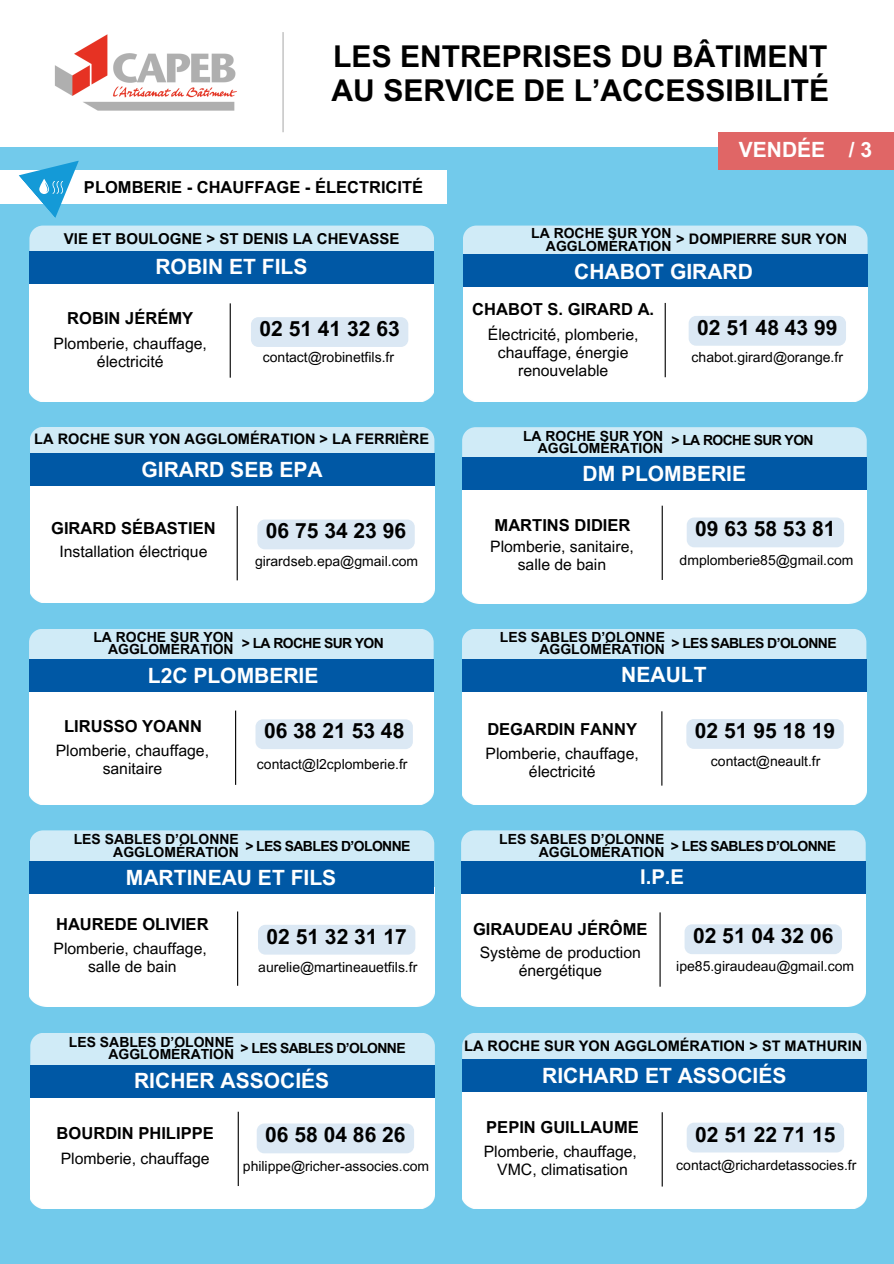
<style>
.page{position:relative;width:894px;height:1264px;background:#fff}
.page>*{position:absolute;margin:0;border:0;box-sizing:border-box;transform-origin:0 0}
.t1{font:700 30px/33.8px "Arial MT Pro";color:#000}
.t2{font:700 21px "Arial MT Pro";color:#fff}
.t3{font:700 21px "Arial MT Pro";color:#000}
.t4{font:700 20.4px "Arial MT Pro";color:#fff}
.t5{font:700 16.5px "Arial MT Pro";color:#000}
.t6{font:15.75px/18px "Arial MT Pro";color:#000;text-align:center}
.t7{font:700 15px "Arial MT Pro";color:#000}
.t8{font:700 14.55px "Arial MT Pro";color:#000}
.t9{font:13.95px "Arial MT Pro";color:#000}
.t10{font:700 13.95px/12.3px "Arial MT Pro";color:#000;text-align:right}
.t11{font:700 13.95px "Arial MT Pro";letter-spacing:-.045em;color:#000}
</style>
<div class="page">
<div style="left:0;top:148px;width:893px;height:1115px;background:#72caeb"></div>
<div style="left:463px;top:225px;width:404px;height:170px;background:#d0ebf7;border-radius:14px"></div>
<div style="left:463px;top:287px;width:404px;height:115px;background:#fff"></div>
<div style="left:463px;top:254px;width:404px;height:33px;background:#0058a5"></div>
<div style="left:462px;top:427px;width:404px;height:170px;background:#d0ebf7;border-radius:14px"></div>
<div style="left:462px;top:490px;width:404px;height:113px;background:#fff"></div>
<div style="left:462px;top:457px;width:404px;height:33px;background:#0058a5"></div>
<div style="left:461px;top:628px;width:405px;height:170px;background:#d0ebf7;border-radius:14px"></div>
<div style="left:462px;top:685px;width:404px;height:120px;background:#fff"></div>
<div style="left:462px;top:659px;width:403px;height:32px;background:#0058a5"></div>
<div style="left:461px;top:830px;width:404px;height:170px;background:#d0ebf7;border-radius:14px"></div>
<div style="left:461px;top:893px;width:404px;height:113px;background:#fff"></div>
<div style="left:461px;top:861px;width:404px;height:32px;background:#0058a5"></div>
<div style="left:462px;top:1032px;width:404px;height:170px;background:#d0ebf7;border-radius:14px"></div>
<div style="left:462px;top:1091px;width:404px;height:117px;background:#fff"></div>
<div style="left:462px;top:1059px;width:404px;height:32px;background:#0058a5"></div>
<div style="left:30px;top:427px;width:404px;height:169px;background:#d0ebf7;border-radius:13px"></div>
<div style="left:30px;top:485px;width:404px;height:118px;background:#fff"></div>
<div style="left:30px;top:453px;width:404px;height:32px;background:#0058a5"></div>
<div style="left:29px;top:628px;width:404px;height:170px;background:#d0ebf7;border-radius:14px"></div>
<div style="left:29px;top:691px;width:404px;height:114px;background:#fff"></div>
<div style="left:29px;top:659px;width:404px;height:32px;background:#0058a5"></div>
<div style="left:30px;top:830px;width:404px;height:170px;background:#d0ebf7;border-radius:14px"></div>
<div style="left:30px;top:893px;width:404px;height:113px;background:#fff"></div>
<div style="left:30px;top:861px;width:404px;height:32px;background:#0058a5"></div>
<div style="left:30px;top:1032px;width:405px;height:170px;background:#d0ebf7;border-radius:13px"></div>
<div style="left:31px;top:1097px;width:403px;height:111px;background:#fff"></div>
<div style="left:31px;top:1065px;width:403px;height:32px;background:#0058a5"></div>
<img style="left:55px;top:34px;width:182px;height:77px">
<hr style="left:282px;top:32px;width:1px;height:100px;background:#b0b0b0">
<hr style="left:236px;top:506px;width:2px;height:74px;background:#000">
<hr style="left:661px;top:505px;width:1px;height:75px;background:#000">
<hr style="left:661px;top:711px;width:1px;height:74px;background:#000">
<hr style="left:659px;top:912px;width:1px;height:74px;background:#000">
<hr style="left:238px;top:1111px;width:1px;height:74px;background:#000">
<hr style="left:237px;top:911px;width:1px;height:74px;background:#000">
<hr style="left:664px;top:303px;width:1px;height:74px;background:#000">
<hr style="left:235px;top:710px;width:1px;height:74px;background:#000">
<hr style="left:661px;top:1112px;width:1px;height:74px;background:#000">
<div style="left:0;top:170px;width:446px;height:34px;background:#fff"></div>
<svg style="left:19px;top:161px;width:60px;height:57px"></svg>
<div style="left:688px;top:316px;width:157px;height:30px;background:#dbe8f4;border-radius:7px"></div>
<div style="left:255px;top:719px;width:158px;height:30px;background:#dbe8f4;border-radius:7px"></div>
<div style="left:686px;top:517px;width:157px;height:30px;background:#dbe8f4;border-radius:7px"></div>
<div style="left:686px;top:719px;width:157px;height:30px;background:#dbe8f4;border-radius:7px"></div>
<div style="left:684px;top:924px;width:157px;height:30px;background:#dbe8f4;border-radius:7px"></div>
<div style="left:257px;top:1123px;width:157px;height:30px;background:#dbe8f4;border-radius:7px"></div>
<div style="left:258px;top:924px;width:157px;height:30px;background:#dbe8f4;border-radius:7px"></div>
<div style="left:257px;top:519px;width:157px;height:30px;background:#dbe8f4;border-radius:7px"></div>
<div style="left:686px;top:1122px;width:157px;height:30px;background:#dbe8f4;border-radius:7px"></div>
<div style="left:29px;top:225px;width:405px;height:170px;background:#d0ebf7;border-radius:14px"></div>
<div style="left:30px;top:282px;width:404px;height:120px;background:#fff"></div>
<div style="left:30px;top:251px;width:403px;height:32px;background:#0058a5"></div>
<hr style="left:229px;top:303px;width:2px;height:74px;background:#000">
<div style="left:251px;top:317px;width:157px;height:30px;background:#dbe8f4;border-radius:7px"></div>
<div style="left:718px;top:132px;width:175px;height:38px;background:#e06666"></div>
<h5 class="t1" style="left:331px;top:43px;width:499px">LES ENTREPRISES DU BÂTIMENT<br>AU SERVICE DE L’ACCESSIBILITÉ</h5>
<h2 class="t2" style="left:738px;top:142px;width:88px">VENDÉE</h2>
<p class="t2" style="left:848px;top:142px;width:25px">/ 3</p>
<h4 class="t5" style="left:84px;top:181px;width:340px">PLOMBERIE - CHAUFFAGE - ÉLECTRICITÉ</h4>
<h2 class="t7" style="left:64px;top:233px;width:337px">VIE ET BOULOGNE &gt; ST DENIS LA CHEVASSE</h2>
<p class="t10" style="left:531px;top:229px;width:142px">LA ROCHE SUR YON<br>AGGLOMÉRATION</p>
<h4 class="t8" style="left:676px;top:234px;width:172px">&gt; DOMPIERRE SUR YON</h4>
<h5 class="t2" style="left:155px;top:259px;width:153px">ROBIN ET FILS</h5>
<h3 class="t5" style="left:67px;top:312px;width:127px">ROBIN JÉRÉMY</h3>
<p class="t6" style="left:54px;top:336px;width:155px">Plomberie, chauffage, électricité</p>
<h6 class="t3" style="left:259px;top:321px;width:142px">02 51 41 32 63</h6>
<h6 class="t9" style="left:263px;top:352px;width:133px">contact@robinetfils.fr</h6>
<p class="t2" style="left:574px;top:264px;width:180px">CHABOT GIRARD</p>
<h2 class="t5" style="left:472px;top:303px;width:183px">CHABOT S. GIRARD A.</h2>
<h2 class="t6" style="left:488px;top:327px;width:152px">Électricité, plomberie, chauffage, énergie renouvelable</h2>
<h4 class="t3" style="left:697px;top:319px;width:142px">02 51 48 43 99</h4>
<h6 class="t9" style="left:691px;top:352px;width:153px">chabot.girard@orange.fr</h6>
<p class="t8" style="left:34px;top:433px;width:396px">LA ROCHE SUR YON AGGLOMÉRATION &gt; LA FERRIÈRE</p>
<h3 class="t10" style="left:523px;top:431px;width:142px">LA ROCHE SUR YON<br>AGGLOMÉRATION</h3>
<h4 class="t11" style="left:671px;top:435px;width:144px">&gt; LA ROCHE SUR YON</h4>
<h3 class="t2" style="left:141px;top:462px;width:183px">GIRARD SEB EPA</h3>
<p class="t2" style="left:582px;top:466px;width:165px">DM PLOMBERIE</p>
<p class="t5" style="left:51px;top:522px;width:166px">GIRARD SÉBASTIEN</p>
<h5 class="t6" style="left:59px;top:544px;width:149px">Installation électrique</h5>
<h3 class="t3" style="left:266px;top:523px;width:142px">06 75 34 23 96</h3>
<h5 class="t9" style="left:255px;top:556px;width:164px">girardseb.epa@gmail.com</h5>
<p class="t5" style="left:494px;top:518px;width:137px">MARTINS DIDIER</p>
<h3 class="t6" style="left:490px;top:539px;width:145px">Plomberie, sanitaire, salle de bain</h3>
<p class="t3" style="left:695px;top:521px;width:142px">09 63 58 53 81</p>
<h5 class="t9" style="left:679px;top:554px;width:175px">dmplomberie85@gmail.com</h5>
<h5 class="t10" style="left:93px;top:632px;width:142px">LA ROCHE SUR YON<br>AGGLOMÉRATION</h5>
<h6 class="t11" style="left:242px;top:638px;width:144px">&gt; LA ROCHE SUR YON</h6>
<h6 class="t10" style="left:499px;top:632px;width:166px">LES SABLES D’OLONNE<br>AGGLOMÉRATION</h6>
<h2 class="t11" style="left:671px;top:637px;width:166px">&gt; LES SABLES D’OLONNE</h2>
<h4 class="t2" style="left:148px;top:667px;width:172px">L2C PLOMBERIE</h4>
<h6 class="t2" style="left:621px;top:667px;width:87px">NEAULT</h6>
<h5 class="t5" style="left:64px;top:719px;width:139px">LIRUSSO YOANN</h5>
<h3 class="t3" style="left:264px;top:723px;width:142px">06 38 21 53 48</h3>
<h5 class="t5" style="left:487px;top:722px;width:151px">DEGARDIN FANNY</h5>
<h6 class="t3" style="left:694px;top:722px;width:142px">02 51 95 18 19</h6>
<p class="t6" style="left:56px;top:743px;width:155px">Plomberie, chauffage, sanitaire</p>
<h2 class="t9" style="left:257px;top:758px;width:152px">contact@l2cplomberie.fr</h2>
<p class="t6" style="left:485px;top:746px;width:155px">Plomberie, chauffage, électricité</p>
<p class="t9" style="left:710px;top:756px;width:111px">contact@neault.fr</p>
<p class="t10" style="left:74px;top:835px;width:166px">LES SABLES D’OLONNE<br>AGGLOMÉRATION</p>
<h4 class="t11" style="left:245px;top:840px;width:166px">&gt; LES SABLES D’OLONNE</h4>
<h5 class="t10" style="left:499px;top:835px;width:166px">LES SABLES D’OLONNE<br>AGGLOMÉRATION</h5>
<h3 class="t11" style="left:670px;top:840px;width:166px">&gt; LES SABLES D’OLONNE</h3>
<h4 class="t2" style="left:126px;top:869px;width:212px">MARTINEAU ET FILS</h4>
<h6 class="t4" style="left:639px;top:868px;width:46px">I.P.E</h6>
<h6 class="t5" style="left:56px;top:917px;width:154px">HAUREDE OLIVIER</h6>
<h6 class="t6" style="left:53px;top:941px;width:155px">Plomberie, chauffage, salle de bain</h6>
<h4 class="t3" style="left:266px;top:928px;width:142px">02 51 32 31 17</h4>
<h6 class="t9" style="left:258px;top:961px;width:161px">aurelie@martineauetfils.fr</h6>
<h3 class="t5" style="left:473px;top:922px;width:176px">GIRAUDEAU JÉRÔME</h3>
<h4 class="t6" style="left:479px;top:944px;width:163px">Système de production énergétique</h4>
<h6 class="t3" style="left:692px;top:927px;width:142px">02 51 04 32 06</h6>
<h3 class="t9" style="left:676px;top:961px;width:179px">ipe85.giraudeau@gmail.com</h3>
<p class="t10" style="left:69px;top:1037px;width:166px">LES SABLES D’OLONNE<br>AGGLOMÉRATION</p>
<h6 class="t11" style="left:240px;top:1043px;width:166px">&gt; LES SABLES D’OLONNE</h6>
<h5 class="t8" style="left:464px;top:1040px;width:399px">LA ROCHE SUR YON AGGLOMÉRATION &gt; ST MATHURIN</h5>
<h2 class="t2" style="left:134px;top:1073px;width:197px">RICHER ASSOCIÉS</h2>
<p class="t5" style="left:57px;top:1127px;width:158px">BOURDIN PHILIPPE</p>
<h6 class="t6" style="left:61px;top:1151px;width:150px">Plomberie, chauffage</h6>
<h2 class="t3" style="left:265px;top:1127px;width:142px">06 58 04 86 26</h2>
<p class="t9" style="left:243px;top:1160px;width:188px">philippe@richer-associes.com</p>
<p class="t2" style="left:542px;top:1068px;width:246px">RICHARD ET ASSOCIÉS</p>
<h6 class="t5" style="left:486px;top:1120px;width:154px">PEPIN GUILLAUME</h6>
<h6 class="t6" style="left:483px;top:1144px;width:155px">Plomberie, chauffage,<br>VMC, climatisation</h6>
<h2 class="t3" style="left:695px;top:1126px;width:142px">02 51 22 71 15</h2>
<p class="t9" style="left:676px;top:1159px;width:181px">contact@richardetassocies.fr</p>
</div>
